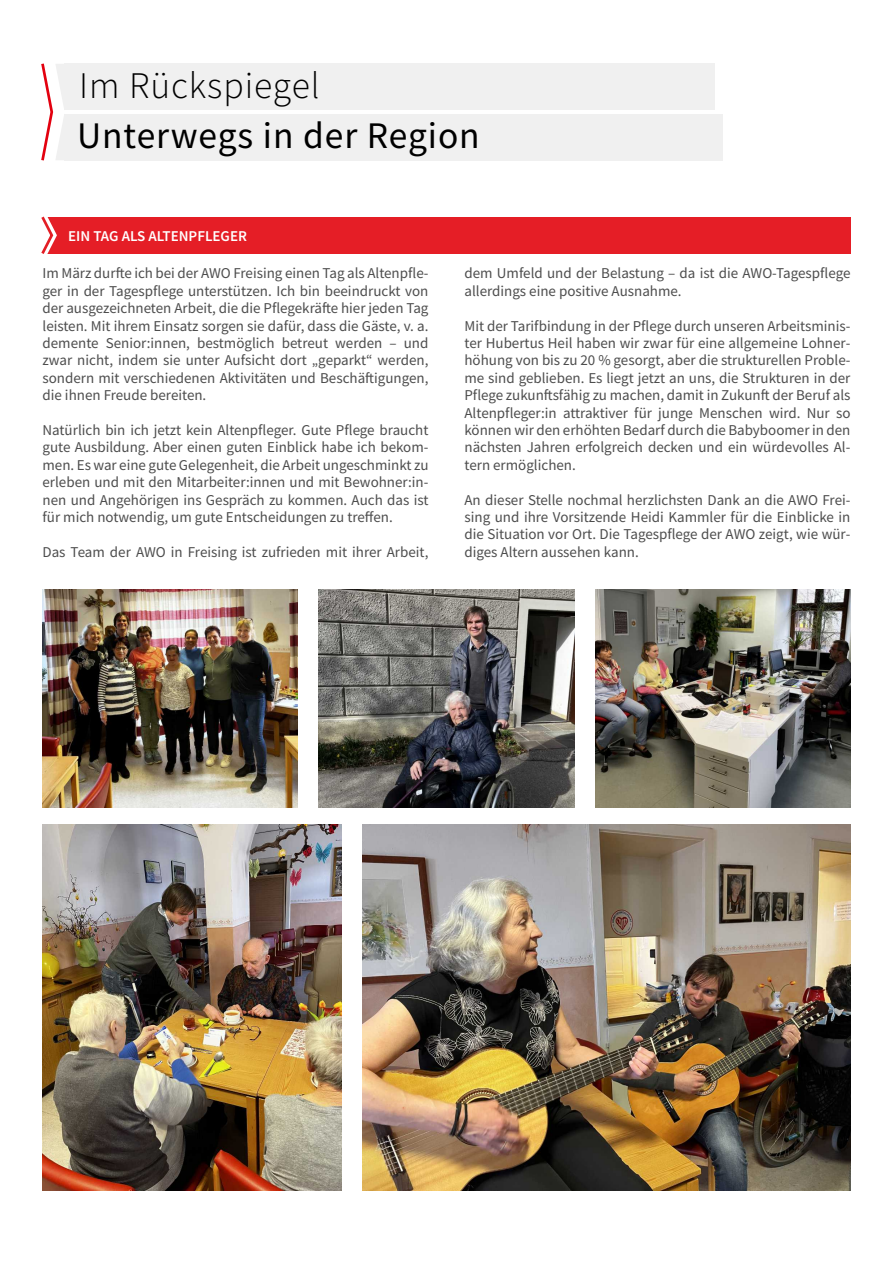
<style>
.page{position:relative;width:893px;height:1263px;background:#fff}
.page>*{position:absolute;margin:0;border:0;box-sizing:border-box;transform-origin:0 0}
.t1{font:37.5px "Source Sans Pro";letter-spacing:.025em;color:#000}
.t2{font:300 37.5px "Source Sans Pro";letter-spacing:.025em;color:#000}
.t3{font:15px/17.4px "Source Sans Pro";color:#4d4d4d;text-align:justify}
.t4{font:600 15px "Source Sans Pro";color:#fff}
</style>
<div class="page">
<img style="left:362px;top:824px;width:488px;height:367px">
<img style="left:43px;top:824px;width:298px;height:367px">
<div style="left:205px;top:1038px;width:12px;height:6px;background:#f7f5ef"></div>
<img style="left:595px;top:589px;width:255px;height:218px">
<img style="left:319px;top:589px;width:255px;height:218px">
<img style="left:43px;top:589px;width:255px;height:218px">
<div style="left:43px;top:217px;width:807px;height:36px;background:#e51e26"></div>
<svg style="left:41px;top:216px;width:17px;height:38px"></svg>
<div style="left:64px;top:64px;width:650px;height:46px;background:#f0f0f0"></div>
<div style="left:64px;top:114px;width:659px;height:46px;background:#f0f0f0"></div>
<svg style="left:41px;top:63px;width:32px;height:98px"></svg>
<h1 class="t2" style="left:79px;top:70px;width:242px">Im Rückspiegel</h1>
<h1 class="t1" style="left:77px;top:120px;width:404px">Unterwegs in der Region</h1>
<p class="t4" style="left:68px;top:229px;width:180px">EIN TAG ALS ALTENPFLEGER</p>
<p class="t3" style="left:43px;top:266px;width:387px">Im März durfte ich bei der AWO Freising einen Tag als Altenpfle&shy;ger in der Tagespflege unterstützen. Ich bin beeindruckt von der ausgezeichneten Arbeit, die die Pflegekräfte hier jeden Tag leisten. Mit ihrem Einsatz sorgen sie dafür, dass die Gäste, v. a. demente Senior:innen, bestmöglich betreut werden – und zwar nicht, indem sie unter Aufsicht dort „geparkt“ werden, sondern mit verschiedenen Aktivitäten und Beschäftigungen, die ihnen Freude bereiten.</p>
<p class="t3" style="left:43px;top:423px;width:387px">Natürlich bin ich jetzt kein Altenpfleger. Gute Pflege braucht gute Ausbildung. Aber einen guten Einblick habe ich bekom&shy;men. Es war eine gute Gelegenheit, die Arbeit ungeschminkt zu erleben und mit den Mitarbeiter:innen und mit Bewohner:in&shy;nen und Angehörigen ins Gespräch zu kommen. Auch das ist für mich notwendig, um gute Entscheidungen zu treffen.</p>
<p class="t3" style="left:43px;top:544px;width:387px">Das Team der AWO in Freising ist zufrieden mit ihrer Arbeit,</p>
<p class="t3" style="left:464px;top:266px;width:387px">dem Umfeld und der Belastung – da ist die AWO-Tagespflege allerdings eine positive Ausnahme.</p>
<p class="t3" style="left:464px;top:318px;width:387px">Mit der Tarifbindung in der Pflege durch unseren Arbeitsminis&shy;ter Hubertus Heil haben wir zwar für eine allgemeine Lohner&shy;höhung von bis zu 20 % gesorgt, aber die strukturellen Proble&shy;me sind geblieben. Es liegt jetzt an uns, die Strukturen in der Pflege zukunftsfähig zu machen, damit in Zukunft der Beruf als Altenpfleger:in attraktiver für junge Menschen wird. Nur so können wir den erhöhten Bedarf durch die Babyboomer in den nächsten Jahren erfolgreich decken und ein würdevolles Al&shy;tern ermöglichen.</p>
<p class="t3" style="left:464px;top:492px;width:387px">An dieser Stelle nochmal herzlichsten Dank an die AWO Frei&shy;sing und ihre Vorsitzende Heidi Kammler für die Einblicke in die Situation vor Ort. Die Tagespflege der AWO zeigt, wie wür&shy;diges Altern aussehen kann.</p>
</div>
